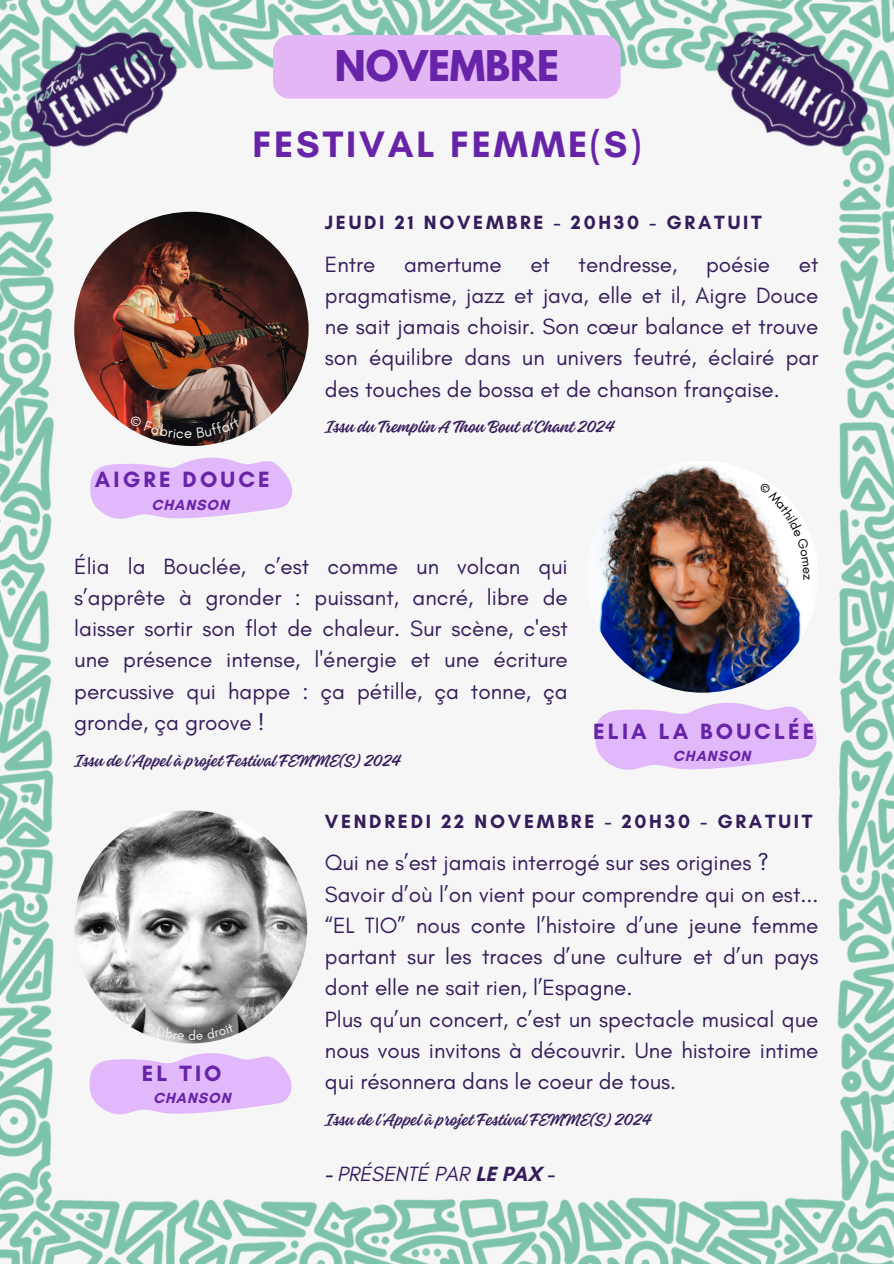
<style>
.page{position:relative;width:894px;height:1264px;background:#fff}
.page>*{position:absolute;margin:0;border:0;box-sizing:border-box;transform-origin:0 0}
.t1{font:700 37.5px "Glacial Indifference";letter-spacing:.075em;color:#6724a8}
.t2{font:700 37.5px "League Spartan";color:#6724a8}
.t3{font:22.5px/31.2px "Glacial Indifference";color:#351d5b;text-align:justify}
.t4{font:700 22.5px "Glacial Indifference";letter-spacing:.14em;color:#6724a8}
.t5{font:italic 21px "Glacial Indifference";color:#351d5b}
.t6{font:700 19.5px "Glacial Indifference";letter-spacing:.14em;color:#351d5b}
.t7{font:18px "Gladiola";color:#351d5b}
.t8{font:700 15px "Glacial Indifference";letter-spacing:.06em;color:#6724a8}
.t9{font:13.5px "Glacial Indifference";color:#000}
.s1{font-weight:700;font-style:normal}
</style>
<div class="page">
<img style="left:0;top:0;width:893px;height:1263px">
<div style="left:62px;top:89px;width:769px;height:1103px;background:#f6f6f6"></div>
<svg style="left:90px;top:457px;width:202px;height:62px"></svg>
<img style="left:74px;top:212px;width:234px;height:234px;border-radius:50%">
<svg style="left:595px;top:702px;width:221px;height:68px"></svg>
<img style="left:586px;top:461px;width:232px;height:231px;border-radius:50%">
<svg style="left:89px;top:1053px;width:202px;height:61px"></svg>
<img style="left:74px;top:810px;width:233px;height:233px;border-radius:50%">
<div style="left:273px;top:35px;width:347px;height:64px;background:#e3b6f5"></div>
<img style="left:693px;top:3px;width:197px;height:173px">
<img style="left:3px;top:3px;width:197px;height:173px">
<svg style="left:129px;top:415px;width:111px;height:23px;background:#422e2b"></svg>
<svg style="left:759px;top:482px;width:50px;height:92px"></svg>
<svg style="left:143px;top:1021px;width:91px;height:19px;background:#919191"></svg>
<h1 class="t2" style="left:334px;top:47px;width:226px">NOVEMBRE</h1>
<p class="t1" style="left:252px;top:121px;width:390px">FESTIVAL FEMME(S)</p>
<h1 class="t4" style="left:95px;top:466px;width:176px">AIGRE DOUCE</h1>
<h1 class="t8" style="left:151px;top:495px;width:79px">CHANSON</h1>
<p class="t6" style="left:325px;top:210px;width:438px">JEUDI 21 NOVEMBRE - 20H30 - GRATUIT</p>
<p class="t3" style="left:325px;top:248px;width:52px">Entre</p>
<p class="t3" style="left:404px;top:248px;width:99px">amertume</p>
<p class="t3" style="left:530px;top:248px;width:21px">et</p>
<p class="t3" style="left:578px;top:248px;width:100px">tendresse,</p>
<p class="t3" style="left:706px;top:248px;width:66px">poésie</p>
<p class="t3" style="left:325px;top:248px;width:495px;text-indent:474px">et pragmatisme, jazz et java, elle et il, Aigre Douce ne sait jamais choisir. Son cœur balance et trouve son équilibre dans un univers feutré, éclairé par des touches de bossa et de chanson française.</p>
<h4 class="t7" style="left:325px;top:413px;width:290px">Issu du Tremplin A Thou Bout d’Chant 2024</h4>
<p class="t3" style="left:74px;top:550px;width:495px">Élia la Bouclée, c’est comme un volcan qui s’apprête à gronder : puissant, ancré, libre de laisser sortir son flot de chaleur. Sur scène, c'est une présence intense, l'énergie et une écriture percussive qui happe : ça pétille, ça tonne, ça gronde, ça groove !</p>
<p class="t7" style="left:74px;top:746px;width:327px">Issu de l’Appel à projet Festival FEMME(S) 2024</p>
<p class="t9" style="left:816px;top:574px;width:8px;rotate:90deg">z</p>
<h6 class="t4" style="left:593px;top:717px;width:223px">ELIA LA BOUCLÉE</h6>
<h6 class="t8" style="left:672px;top:746px;width:79px">CHANSON</h6>
<p class="t4" style="left:142px;top:1059px;width:81px">EL TIO</p>
<h4 class="t8" style="left:153px;top:1088px;width:79px">CHANSON</h4>
<h6 class="t6" style="left:325px;top:809px;width:489px">VENDREDI 22 NOVEMBRE - 20H30 - GRATUIT</h6>
<p class="t3" style="left:325px;top:846px;width:495px;text-align:left">Qui ne s’est jamais interrogé sur ses origines ?<br>Savoir d’où l’on vient pour comprendre qui on est... “EL TIO” nous conte l’histoire d’une jeune femme partant sur les traces d’une culture et d’un pays dont elle ne sait rien, l’Espagne.<br>Plus qu’un concert, c’est un spectacle musical que nous vous invitons à découvrir. Une histoire intime qui résonnera dans le coeur de tous.</p>
<p class="t7" style="left:325px;top:1105px;width:327px">Issu de l’Appel à projet Festival FEMME(S) 2024</p>
<p class="t5" style="left:324px;top:1160px;width:230px"><span class="s1">-</span> PRÉSENTÉ PAR <span class="s1">LE PAX -</span></p>
</div>
